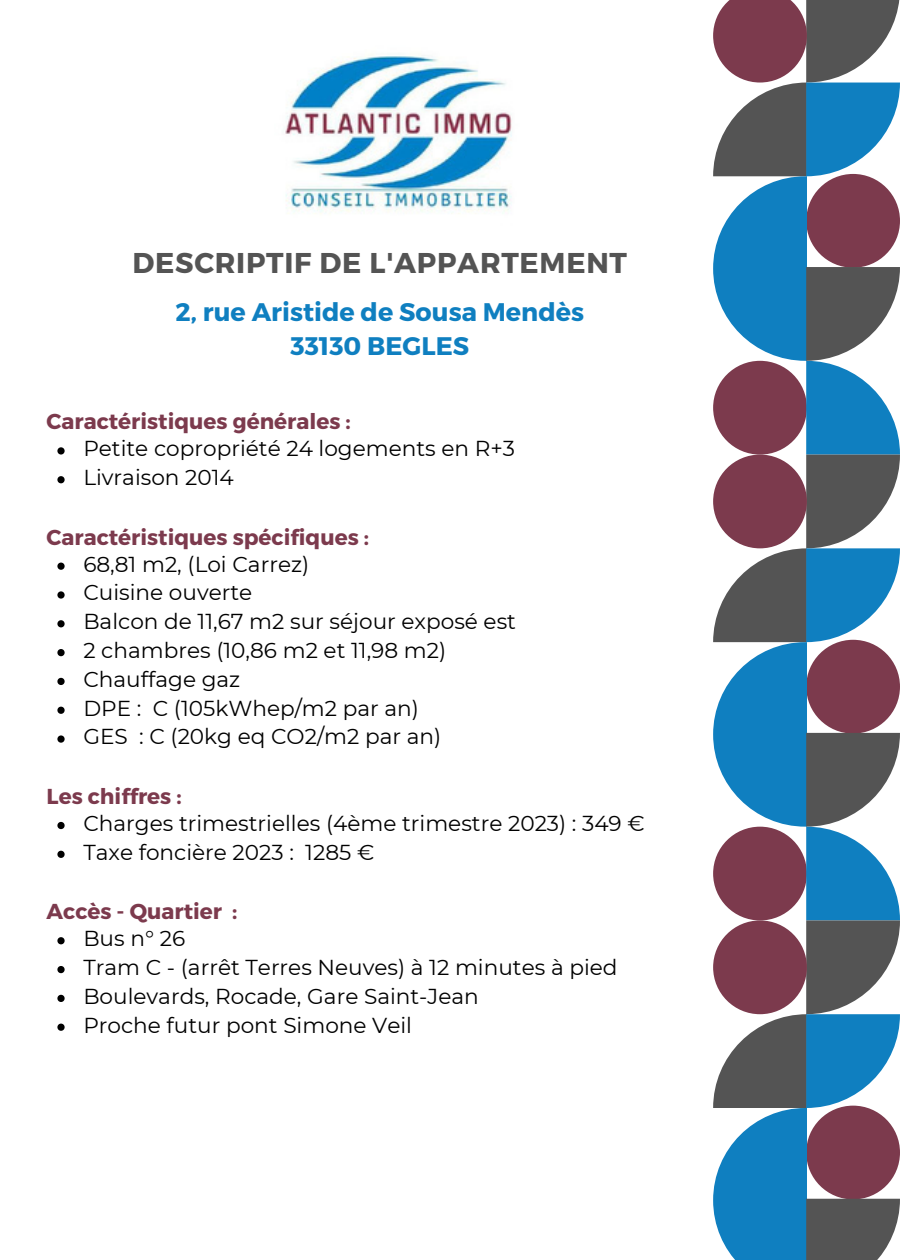
<style>
.page{position:relative;width:900px;height:1260px;background:#fff}
.page>*{position:absolute;margin:0;border:0;box-sizing:border-box;transform-origin:0 0}
.t1{font:700 28.5px "Montserrat";letter-spacing:.025em;color:#545454}
.t2{font:700 25.5px "Montserrat";color:#0f7fc0}
.t3{font:21.5px "Montserrat";color:#000}
.t4{font:700 21.5px "Montserrat";color:#7c3a4d}
</style>
<div class="page">
<svg style="left:57px;top:447px;width:8px;height:8px"></svg>
<svg style="left:57px;top:476px;width:8px;height:7px"></svg>
<svg style="left:57px;top:563px;width:8px;height:7px"></svg>
<svg style="left:57px;top:591px;width:8px;height:8px"></svg>
<svg style="left:57px;top:620px;width:8px;height:7px"></svg>
<svg style="left:57px;top:649px;width:8px;height:7px"></svg>
<svg style="left:57px;top:678px;width:8px;height:7px"></svg>
<svg style="left:57px;top:707px;width:8px;height:7px"></svg>
<svg style="left:57px;top:735px;width:8px;height:8px"></svg>
<svg style="left:57px;top:822px;width:8px;height:7px"></svg>
<svg style="left:57px;top:851px;width:8px;height:7px"></svg>
<svg style="left:57px;top:937px;width:8px;height:7px"></svg>
<svg style="left:57px;top:966px;width:8px;height:7px"></svg>
<svg style="left:57px;top:995px;width:8px;height:7px"></svg>
<svg style="left:57px;top:1024px;width:8px;height:7px"></svg>
<img style="left:285px;top:56px;width:227px;height:158px">
<svg style="left:713px;top:0;width:187px;height:1260px"></svg>
<p class="t1" style="left:133px;top:244px;width:496px">DESCRIPTIF DE L'APPARTEMENT</p>
<p class="t2" style="left:176px;top:296px;width:410px">2, rue Aristide de Sousa Mendès</p>
<p class="t2" style="left:291px;top:330px;width:180px">33130 BEGLES</p>
<p class="t4" style="left:47px;top:408px;width:306px">Caractéristiques générales :</p>
<p class="t3" style="left:83px;top:436px;width:433px">Petite copropriété 24 logements en R+3</p>
<p class="t3" style="left:83px;top:464px;width:152px">Livraison 2014</p>
<p class="t4" style="left:47px;top:523px;width:324px">Caractéristiques spécifiques :</p>
<p class="t3" style="left:83px;top:551px;width:227px">68,81 m2, (Loi Carrez)</p>
<p class="t3" style="left:83px;top:580px;width:170px">Cuisine ouverte</p>
<p class="t3" style="left:83px;top:608px;width:434px">Balcon de 11,67 m2 sur séjour exposé est</p>
<p class="t3" style="left:83px;top:637px;width:364px">2 chambres (10,86 m2 et 11,98 m2)</p>
<p class="t3" style="left:83px;top:666px;width:159px">Chauffage gaz</p>
<p class="t3" style="left:83px;top:695px;width:337px">DPE : C (105kWhep/m2 par an)</p>
<p class="t3" style="left:83px;top:724px;width:360px">GES : C (20kg eq CO2/m2 par an)</p>
<p class="t4" style="left:47px;top:782px;width:136px">Les chiffres :</p>
<p class="t3" style="left:83px;top:810px;width:563px">Charges trimestrielles (4ème trimestre 2023) : 349 €</p>
<p class="t3" style="left:83px;top:839px;width:293px">Taxe foncière 2023 : 1285 €</p>
<p class="t4" style="left:47px;top:898px;width:192px">Accès - Quartier :</p>
<p class="t3" style="left:83px;top:925px;width:103px">Bus n° 26</p>
<p class="t3" style="left:83px;top:954px;width:536px">Tram C - (arrêt Terres Neuves) à 12 minutes à pied</p>
<p class="t3" style="left:83px;top:983px;width:397px">Boulevards, Rocade, Gare Saint-Jean</p>
<p class="t3" style="left:83px;top:1012px;width:330px">Proche futur pont Simone Veil</p>
</div>
